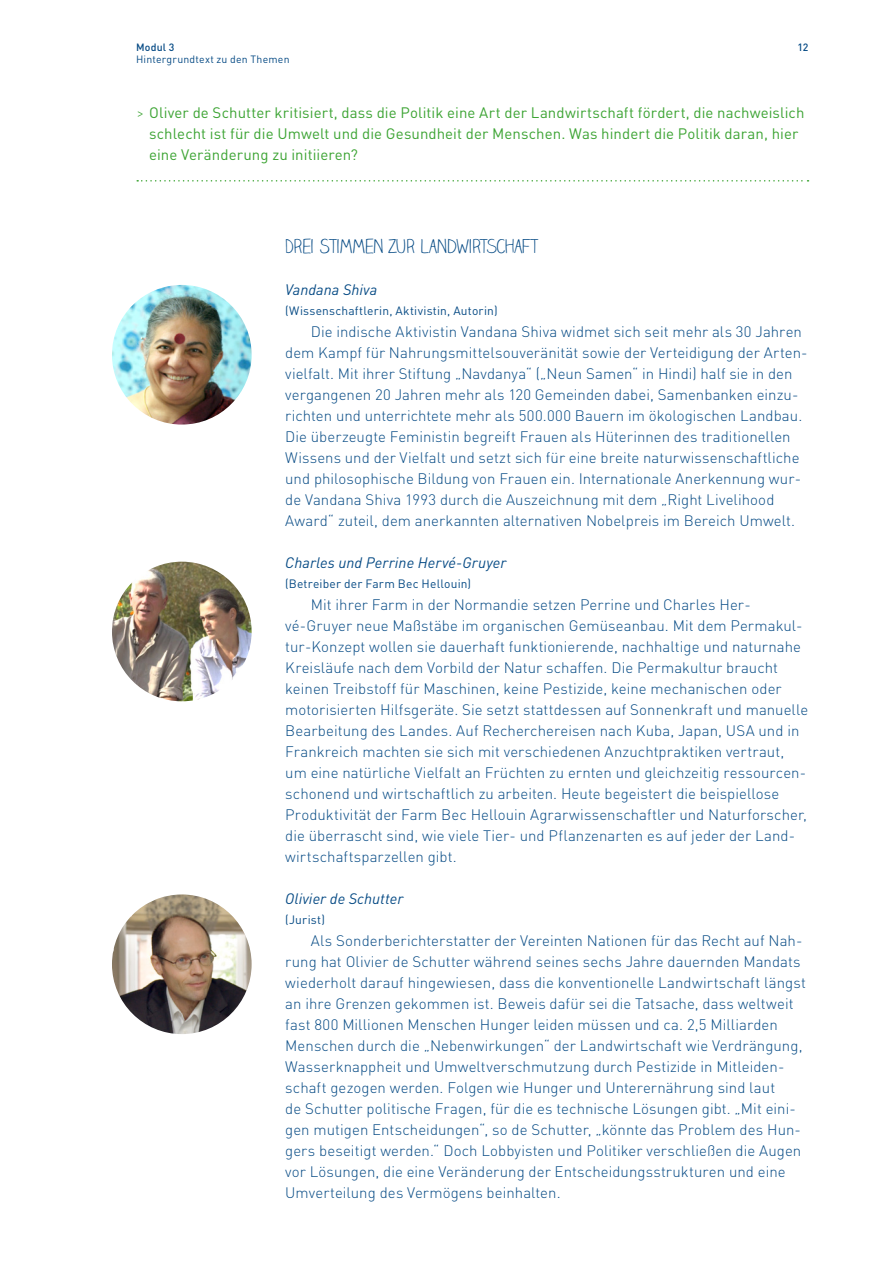
<style>
.page{position:relative;width:893px;height:1263px;background:#fff}
.page>*{position:absolute;margin:0;border:0;box-sizing:border-box;transform-origin:0 0}
.t1{font:300 19.5px "Claire Hand";letter-spacing:-.015em;color:#074b85}
.t2{font:300 15px/21px "DIN Pro";letter-spacing:.005em;color:#074b85}
.t3{font:15px/21px "DIN Pro";letter-spacing:.005em;color:#3da434}
.t4{font:italic 15px "DIN Pro";letter-spacing:.005em;color:#074b85}
.t5{font:12px "DIN Pro";letter-spacing:.015em;color:#074b85}
.t6{font:10.5px "DIN Pro";letter-spacing:.02em;color:#074b85}
.t7{font:500 10.5px "DIN Pro";letter-spacing:.02em;color:#074b85}
.s1{font-weight:300}
</style>
<div class="page">
<svg style="left:137px;top:180px;width:671px;height:2px"></svg>
<img style="left:112px;top:894px;width:140px;height:140px;border-radius:70px">
<img style="left:112px;top:285px;width:140px;height:140px;border-radius:70px">
<img style="left:112px;top:562px;width:140px;height:139px;border-radius:70px">
<p class="t7" style="left:136px;top:38px;width:40px">Modul 3</p>
<p class="t7" style="left:797px;top:38px;width:12px">12</p>
<p class="t6" style="left:136px;top:51px;width:155px">Hintergrundtext zu den Themen</p>
<p class="t3" style="left:149px;top:100px;width:657px;text-indent:-13px"><span class="s1">&gt;</span> Oliver de Schutter kritisiert, dass die Politik eine Art der Landwirtschaft fördert, die nachweislich schlecht ist für die Umwelt und die Gesundheit der Menschen. Was hindert die Politik daran, hier eine Veränderung zu initiieren?</p>
<h1 class="t1" style="left:285px;top:235px;width:255px">DREI STIMMEN ZUR LANDWIRTSCHAFT</h1>
<p class="t4" style="left:285px;top:278px;width:94px">Vandana Shiva</p>
<p class="t5" style="left:285px;top:301px;width:214px">(Wissenschaftlerin, Aktivistin, Autorin)</p>
<p class="t2" style="left:285px;top:320px;width:524px;text-indent:26px">Die indische Aktivistin Vandana Shiva widmet sich seit mehr als 30 Jahren dem Kampf für Nahrungsmittelsouveränität sowie der Verteidigung der Arten&shy;vielfalt. Mit ihrer Stiftung „Navdanya“ („Neun Samen“ in Hindi) half sie in den vergangenen 20 Jahren mehr als 120 Gemeinden dabei, Samenbanken einzu&shy;richten und unterrichtete mehr als 500.000 Bauern im ökologischen Landbau.<br>Die überzeugte Feministin begreift Frauen als Hüterinnen des traditionellen Wissens und der Vielfalt und setzt sich für eine breite naturwissenschaftliche und philosophische Bildung von Frauen ein. Internationale Anerkennung wur&shy;de Vandana Shiva 1993 durch die Auszeichnung mit dem „Right Livelihood Award“ zuteil, dem anerkannten alternativen Nobelpreis im Bereich Umwelt.</p>
<p class="t4" style="left:285px;top:551px;width:223px">Charles und Perrine Hervé-Gruyer</p>
<p class="t5" style="left:285px;top:574px;width:187px">(Betreiber der Farm Bec Hellouin)</p>
<p class="t2" style="left:285px;top:593px;width:524px;text-indent:26px">Mit ihrer Farm in der Normandie setzen Perrine und Charles Her&shy;vé-Gruyer neue Maßstäbe im organischen Gemüseanbau. Mit dem Permakul&shy;tur-Konzept wollen sie dauerhaft funktionierende, nachhaltige und naturnahe Kreisläufe nach dem Vorbild der Natur schaffen. Die Permakultur braucht keinen Treibstoff für Maschinen, keine Pestizide, keine mechanischen oder motorisierten Hilfsgeräte. Sie setzt stattdessen auf Sonnenkraft und manuelle Bearbeitung des Landes. Auf Recherchereisen nach Kuba, Japan, USA und in Frankreich machten sie sich mit verschiedenen Anzuchtpraktiken vertraut, um eine natürliche Vielfalt an Früchten zu ernten und gleichzeitig ressourcen&shy;schonend und wirtschaftlich zu arbeiten. Heute begeistert die beispiellose Produktivität der Farm Bec Hellouin Agrarwissenschaftler und Naturforscher, die überrascht sind, wie viele Tier- und Pflanzenarten es auf jeder der Land&shy;wirtschaftsparzellen gibt.</p>
<p class="t4" style="left:285px;top:887px;width:120px">Olivier de Schutter</p>
<p class="t5" style="left:285px;top:910px;width:41px">(Jurist)</p>
<p class="t2" style="left:285px;top:929px;width:522px;text-indent:26px">Als Sonderberichterstatter der Vereinten Nationen für das Recht auf Nah&shy;rung hat Olivier de Schutter während seines sechs Jahre dauernden Mandats wiederholt darauf hingewiesen, dass die konventionelle Landwirtschaft längst an ihre Grenzen gekommen ist. Beweis dafür sei die Tatsache, dass weltweit fast 800 Millionen Menschen Hunger leiden müssen und ca. 2,5 Milliarden Menschen durch die „Nebenwirkungen“ der Landwirtschaft wie Verdrängung, Wasserknappheit und Umweltverschmutzung durch Pestizide in Mitleiden&shy;schaft gezogen werden. Folgen wie Hunger und Unterernährung sind laut<br>de Schutter politische Fragen, für die es technische Lösungen gibt. „Mit eini&shy;gen mutigen Entscheidungen“, so de Schutter, „könnte das Problem des Hun&shy;gers beseitigt werden.“ Doch Lobbyisten und Politiker verschließen die Augen vor Lösungen, die eine Veränderung der Entscheidungsstrukturen und eine Umverteilung des Vermögens beinhalten.</p>
</div>
